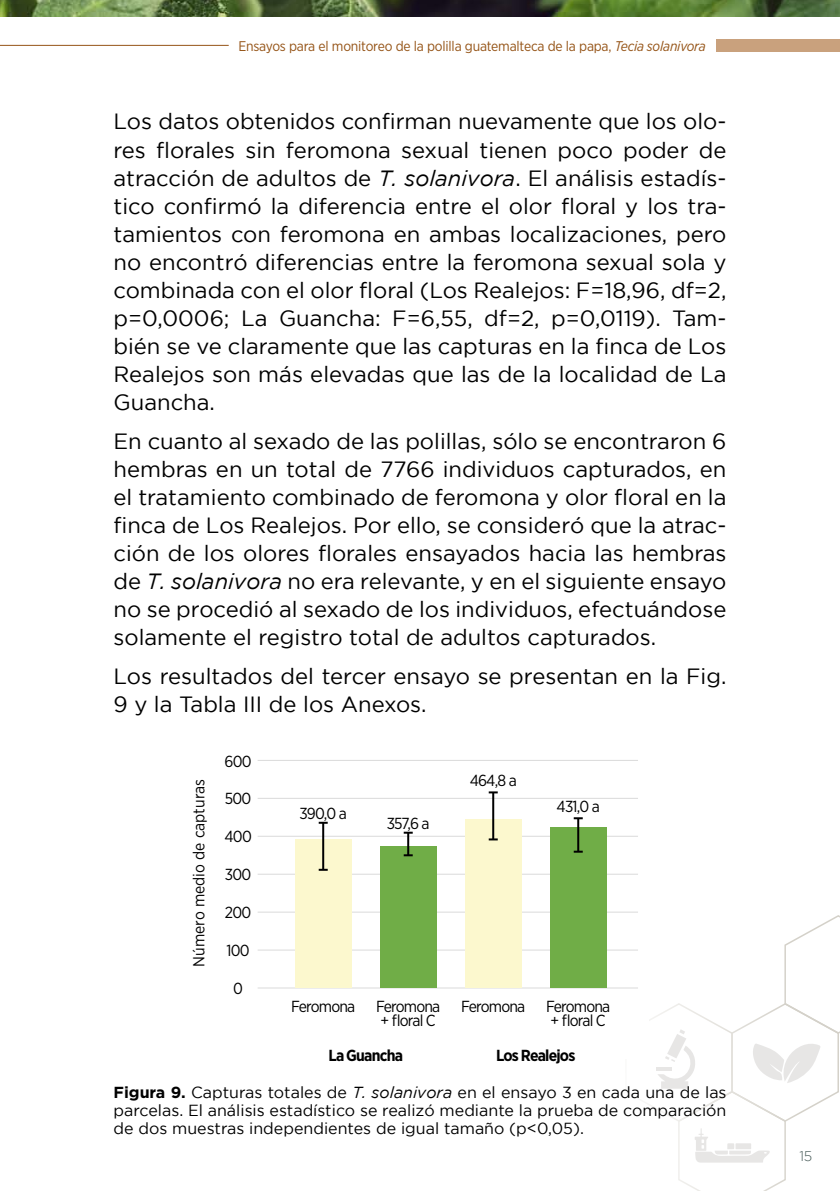
<style>
.page{position:relative;width:840px;height:1191px;background:#fff}
.page>*{position:absolute;margin:0;border:0;box-sizing:border-box;transform-origin:0 0}
.t1{font:22px/28px "Gotham";color:#000;text-align:justify}
.t2{font:16px/18px "Gotham";color:#000;text-align:justify}
.t3{font:16px/14px "Gotham Narrow";letter-spacing:-.05em;color:#000}
.t4{font:16px "Gotham Narrow";color:#000}
.t5{font:700 16px "Gotham Narrow";letter-spacing:-.05em;color:#000}
.t6{font:14px "Gotham Narrow";letter-spacing:-.015em;color:#955417}
.t7{font:300 14px "Gotham";color:#445855}
.s1{font-style:italic}
.s2{font-weight:700}
</style>
<div class="page">
<hr style="left:0;top:45px;width:228px;height:1px;background:#955417">
<div style="left:716px;top:40px;width:123px;height:12px;background:#c9a17d"></div>
<img style="left:0;top:0;width:839px;height:16px">
<svg style="left:645px;top:915px;width:194px;height:276px"></svg>
<div style="left:194px;top:746px;width:454px;height:312px;background:#fff"></div>
<hr style="left:257px;top:760px;width:380px;height:1px;background:#dadada">
<hr style="left:257px;top:798px;width:380px;height:1px;background:#dadada">
<hr style="left:257px;top:835px;width:380px;height:1px;background:#dadada">
<hr style="left:257px;top:873px;width:380px;height:1px;background:#dadada">
<hr style="left:257px;top:911px;width:380px;height:1px;background:#dadada">
<hr style="left:257px;top:949px;width:380px;height:1px;background:#dadada">
<hr style="left:257px;top:987px;width:380px;height:1px;background:#dadada">
<div style="left:295px;top:838px;width:56px;height:149px;background:#fcf8ce"></div>
<div style="left:379px;top:846px;width:57px;height:141px;background:#70ad47"></div>
<div style="left:464px;top:819px;width:57px;height:168px;background:#fcf8ce"></div>
<div style="left:549px;top:826px;width:57px;height:161px;background:#70ad47"></div>
<hr style="left:322px;top:822px;width:2px;height:47px;background:#000">
<svg style="left:318px;top:821px;width:9px;height:2px"></svg>
<svg style="left:318px;top:868px;width:9px;height:2px"></svg>
<hr style="left:492px;top:792px;width:2px;height:47px;background:#000">
<svg style="left:488px;top:791px;width:9px;height:2px"></svg>
<svg style="left:488px;top:838px;width:9px;height:2px"></svg>
<hr style="left:407px;top:832px;width:2px;height:23px;background:#000">
<svg style="left:403px;top:831px;width:9px;height:2px"></svg>
<svg style="left:403px;top:854px;width:9px;height:2px"></svg>
<hr style="left:577px;top:818px;width:2px;height:33px;background:#000">
<svg style="left:573px;top:817px;width:9px;height:2px"></svg>
<svg style="left:573px;top:850px;width:9px;height:2px"></svg>
<p class="t6" style="left:238px;top:38px;width:468px">Ensayos para el monitoreo de la polilla guatemalteca de la papa, <span class="s1">Tecia solanivora</span></p>
<p class="t1" style="left:113px;top:107px;width:614px">Los datos obtenidos confirman nuevamente que los olo&shy;res florales sin feromona sexual tienen poco poder de atracción de adultos de <span class="s1">T. solanivora</span>. El análisis estadís&shy;tico confirmó la diferencia entre el olor floral y los tra&shy;tamientos con feromona en ambas localizaciones, pero no encontró diferencias entre la feromona sexual sola y combinada con el olor floral (Los Realejos: F=18,96, df=2, p=0,0006; La Guancha: F=6,55, df=2, p=0,0119). Tam&shy;bién se ve claramente que las capturas en la finca de Los Realejos son más elevadas que las de la localidad de La Guancha.</p>
<p class="t1" style="left:113px;top:427px;width:614px">En cuanto al sexado de las polillas, sólo se encontraron 6 hembras en un total de 7766 individuos capturados, en el tratamiento combinado de feromona y olor floral en la finca de Los Realejos. Por ello, se consideró que la atrac&shy;ción de los olores florales ensayados hacia las hembras de <span class="s1">T. solanivora</span> no era relevante, y en el siguiente ensayo no se procedió al sexado de los individuos, efectuándose solamente el registro total de adultos capturados.</p>
<p class="t1" style="left:113px;top:662px;width:614px">Los resultados del tercer ensayo se presentan en la Fig.<br>9 y la Tabla III de los Anexos.</p>
<p class="t4" style="left:189px;top:966px;width:189px;rotate:-90deg">Número medio de capturas</p>
<p class="t3" style="left:224px;top:754px;width:29px">600</p>
<p class="t3" style="left:225px;top:790px;width:28px">500</p>
<p class="t3" style="left:224px;top:829px;width:29px">400</p>
<p class="t3" style="left:225px;top:867px;width:28px">300</p>
<p class="t3" style="left:225px;top:904px;width:28px">200</p>
<p class="t3" style="left:226px;top:942px;width:25px">100</p>
<p class="t3" style="left:233px;top:980px;width:11px">0</p>
<p class="t3" style="left:299px;top:806px;width:49px">390,0 a</p>
<p class="t3" style="left:386px;top:816px;width:44px">357,6 a</p>
<p class="t3" style="left:469px;top:773px;width:49px">464,8 a</p>
<p class="t3" style="left:556px;top:799px;width:45px">431,0 a</p>
<p class="t3" style="left:291px;top:999px;width:66px">Feromona</p>
<p class="t3" style="left:376px;top:999px;width:66px">Feromona</p>
<p class="t3" style="left:461px;top:999px;width:66px">Feromona</p>
<p class="t3" style="left:380px;top:1013px;width:57px">+ floral C</p>
<p class="t3" style="left:546px;top:999px;width:66px">Feromona + floral C</p>
<p class="t5" style="left:328px;top:1045px;width:76px">La Guancha</p>
<p class="t5" style="left:495px;top:1045px;width:81px">Los Realejos</p>
<p class="t2" style="left:113px;top:1083px;width:614px"><span class="s2">Figura 9.</span> Capturas totales de <span class="s1">T. solanivora</span> en el ensayo 3 en cada una de las parcelas. El análisis estadístico se realizó mediante la prueba de comparación de dos muestras independientes de igual tamaño (p&lt;0,05).</p>
<p class="t7" style="left:799px;top:1148px;width:14px">15</p>
</div>
